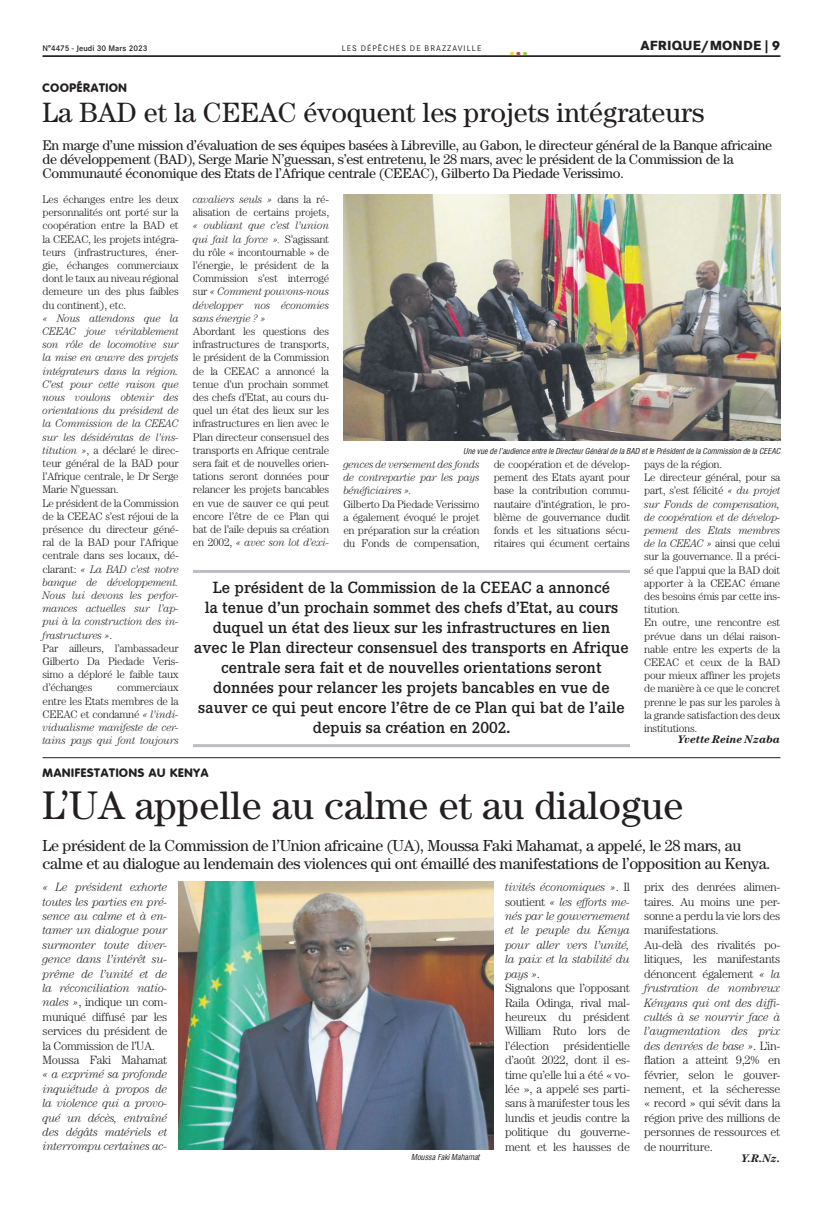
<style>
.page{position:relative;width:823px;height:1205px;background:#fff}
.page>*{position:absolute;margin:0;border:0;box-sizing:border-box;transform-origin:0 0}
.t1{font:40px "Century";color:#231f20}
.t2{font:28px "Century";color:#231f20}
.t3{font:800 18px "Corporate SBQ";color:#ffd500}
.t4{font:500 16px/20px "Corporate EBQ";color:#231f20;text-align:center}
.t5{font:16px/18px "Century";letter-spacing:-.02em;color:#231f20}
.t6{font:14px/14px "Century";letter-spacing:-.02em;color:#231f20}
.t7{font:800 13px "Corporate SBQ";letter-spacing:.01em;color:#231f20}
.t8{font:300 12px/14.4px "Century";letter-spacing:-.025em;color:#231f20}
.t9{font:italic 300 12px/14.4px "Century";letter-spacing:-.025em;color:#231f20;scale:.95 1}
.t10{font:800 12px "Corporate Rounded";letter-spacing:.06em;color:#231f20}
.t11{font:300 11px/13.2px "Century";letter-spacing:-.025em;color:#231f20;text-align:justify}
.t12{font:italic 300 11px/13.2px "Century";letter-spacing:-.025em;color:#231f20;text-align:justify;scale:.95 1}
.t13{font:italic 700 11px "Century";color:#231f20}
.t14{font:italic 8px "Corporate Condensed";color:#231f20}
.t15{font:8px "Corporate SBQ";letter-spacing:.135em;color:#231f20}
.t16{font:500 8px "Corporate SBQ";color:#231f20}
.s1{color:#be483b}
.s2{color:#99ca3b}
.s3{font-style:normal}
.s4{font-style:italic}
</style>
<div class="page">
<hr style="left:43px;top:56px;width:737px;height:1px;background:#231f20">
<img style="left:343px;top:194px;width:437px;height:246px">
<hr style="left:193px;top:570px;width:436px;height:3px;background:#bcbdc0">
<hr style="left:193px;top:744px;width:436px;height:3px;background:#bcbdc0">
<hr style="left:43px;top:757px;width:737px;height:1px;background:#231f20">
<img style="left:179px;top:882px;width:314px;height:267px">
<p class="t16" style="left:43px;top:43px;width:106px">N°4475 - Jeudi 30 Mars 2023</p>
<p class="t15" style="left:341px;top:43px;width:141px">LES DÉPÊCHES DE BRAZZAVILLE</p>
<p class="t7" style="left:640px;top:37px;width:141px">AFRIQUE/MONDE | 9</p>
<h3 class="t3" style="left:509px;top:37px;width:20px">.<span class="s1">.</span><span class="s2">.</span></h3>
<p class="t10" style="left:43px;top:81px;width:86px">COOPÉRATION</p>
<h2 class="t2" style="left:43px;top:96px;width:663px">La BAD et la CEEAC évoquent les projets intégrateurs</h2>
<p class="t6" style="left:43px;top:138px;width:730px">En marge d’une mission d’évaluation de ses équipes basées à Libreville, au Gabon, le directeur général de la Banque africaine de développement (BAD), Serge Marie N’guessan, s’est entretenu, le 28 mars, avec le président de la Commission de la<br>Communauté économique des Etats de l’Afrique centrale (CEEAC), Gilberto Da Piedade Verissimo.</p>
<p class="t11" style="left:43px;top:192px;width:138px">Les échanges entre les deux personnalités ont porté sur la coopération entre la BAD et la CEEAC, les projets intégra&shy;teurs (infrastructures, éner&shy;gie, échanges commerciaux dont le taux au niveau régional demeure un des plus faibles du continent), etc.</p>
<p class="t12" style="left:43px;top:311px;width:145px;text-align:left">« Nous attendons que la<br>CEEAC joue véritablement son rôle de locomotive sur la mise en œuvre des projets intégrateurs dans la région.<br>C’est pour cette raison que nous voulons obtenir des orientations du président de la Commission de la CEEAC sur les désidératas de l’ins&shy;titution »<span class="s3">, a déclaré le direc&shy;teur général de la BAD pour l’Afrique centrale, le Dr Serge<br>Marie N’guessan.<br>Le président de la Commission de la CEEAC s’est réjoui de la présence du directeur géné&shy;ral de la BAD pour l’Afrique centrale dans ses locaux, dé&shy;clarant:</span> « La BAD c’est notre banque de développement.<br>Nous lui devons les perfor&shy;mances actuelles sur l’ap&shy;pui à la construction des in&shy;frastructures »<span class="s3">.<br>Par ailleurs, l’ambassadeur<br>Gilberto Da Piedade Veris&shy;simo a déploré le faible taux d’échanges</span></p>
<p class="t12" style="left:43px;top:681px;width:145px;text-indent:75px"><span class="s3">commerciaux entre les Etats membres de la CEEAC et condamné</span> « l’indi&shy;vidualisme manifeste de cer&shy;tains pays qui font toujours</p>
<p class="t11" style="left:193px;top:192px;width:138px"><span class="s4">cavaliers seuls »</span> dans la ré&shy;alisation de certains projets,</p>
<p class="t12" style="left:193px;top:219px;width:145px">« oubliant que c’est l’union qui fait la force ». <span class="s3">S’agissant du rôle « incontournable » de l’énergie, le président de la Commission s’est interrogé sur</span> « Comment pouvons-nous développer nos économies sans énergie ? »</p>
<p class="t11" style="left:193px;top:324px;width:138px">Abordant les questions des infrastructures de transports, le président de la Commission de la CEEAC a annoncé la tenue d’un prochain sommet des chefs d’Etat, au cours du&shy;quel un état des lieux sur les infrastructures en lien avec le Plan directeur consensuel des transports en Afrique centrale sera fait et de nouvelles orien&shy;tations seront données pour relancer les projets bancables en vue de sauver ce qui peut encore l’être de ce Plan qui bat de l’aile depuis sa création en 2002, <span class="s4">« avec son lot d’exi-</span></p>
<p class="t14" style="left:463px;top:446px;width:318px">Une vue de l’audience entre le Directeur Général de la BAD et le Président de la Commission de la CEEAC</p>
<p class="t12" style="left:343px;top:457px;width:145px">gences de versement des fonds de contrepartie par les pays bénéficiaires ».</p>
<p class="t11" style="left:343px;top:497px;width:138px">Gilberto Da Piedade Verissimo a également évoqué le projet en préparation sur la création du Fonds de compensation,</p>
<p class="t11" style="left:493px;top:457px;width:138px">de coopération et de dévelop&shy;pement des Etats ayant pour base la contribution commu&shy;nautaire d’intégration, le pro&shy;blème de gouvernance dudit fonds et les situations sécu&shy;ritaires qui écument certains</p>
<p class="t11" style="left:643px;top:457px;width:138px;text-align:left">pays de la région.<br>Le directeur général, pour sa part, s’est félicité <span class="s4">« du projet sur Fonds de compensation, de coopération et de dévelop&shy;pement des Etats membres de la CEEAC »</span> ainsi que celui sur la gouvernance. Il a préci&shy;sé que l’appui que la BAD doit apporter à la CEEAC émane des besoins émis par cette ins&shy;titution.<br>En outre, une rencontre est prévue dans un délai raison&shy;nable entre les experts de la<br>CEEAC et ceux de la BAD pour mieux affiner les projets de manière à ce que le concret prenne le pas sur les paroles à la grande satisfaction des deux institutions.</p>
<p class="t13" style="left:677px;top:733px;width:104px">Yvette Reine Nzaba</p>
<p class="t4" style="left:194px;top:577px;width:435px">Le président de la Commission de la CEEAC a annoncé<br>la tenue d’un prochain sommet des chefs d’Etat, au cours duquel un état des lieux sur les infrastructures en lien avec le Plan directeur consensuel des transports en Afrique centrale sera fait et de nouvelles orientations seront données pour relancer les projets bancables en vue de sauver ce qui peut encore l’être de ce Plan qui bat de l’aile depuis sa création en 2002.</p>
<p class="t10" style="left:43px;top:765px;width:167px">MANIFESTATIONS AU KENYA</p>
<h1 class="t1" style="left:43px;top:782px;width:642px">L’UA appelle au calme et au dialogue</h1>
<h3 class="t5" style="left:43px;top:836px;width:729px">Le président de la Commission de l’Union africaine (UA), Moussa Faki Mahamat, a appelé, le 28 mars, au calme et au dialogue au lendemain des violences qui ont émaillé des manifestations de l’opposition au Kenya.</h3>
<p class="t9" style="left:43px;top:880px;width:133px">« Le président exhorte toutes les parties en pré&shy;sence au calme et à en&shy;tamer un dialogue pour surmonter toute diver&shy;gence dans l’intérêt su&shy;prême de l’unité et de la réconciliation natio&shy;nales »<span class="s3">, indique un com&shy;muniqué diffusé par les services du président de la Commission de l’UA.<br>Moussa Faki Mahamat</span></p>
<p class="t9" style="left:43px;top:1067px;width:133px;text-align:justify">« a exprimé sa profonde inquiétude à propos de la violence qui a provo&shy;qué un décès, entraîné des dégâts matériels et interrompu certaines ac-</p>
<p class="t14" style="left:411px;top:1152px;width:70px">Moussa Faki Mahamat</p>
<p class="t8" style="left:505px;top:880px;width:126px"><span class="s4">tivités économiques »</span>. Il soutient <span class="s4">« les efforts me&shy;nés par le gouvernement et le peuple du Kenya pour aller vers l’unité, la paix et la stabilité du pays »</span>.<br>Signalons que l’opposant<br>Raila Odinga, rival mal&shy;heureux du président<br>William Ruto lors de l’élection présidentielle d’août 2022, dont il es&shy;time qu’elle lui a été « vo&shy;lée », a appelé ses parti&shy;sans à manifester tous les lundis et jeudis contre la politique du gouverne&shy;ment et les hausses de</p>
<p class="t8" style="left:643px;top:880px;width:138px">prix des denrées alimen&shy;taires. Au moins une per&shy;sonne a perdu la vie lors des manifestations.<br>Au-delà des rivalités po&shy;litiques, les manifestants dénoncent également <span class="s4">« la frustration de nombreux<br>Kényans qui ont des diffi&shy;cultés à se nourrir face à l’augmentation des prix des denrées de base »</span>. L’in&shy;flation a atteint 9,2% en février, selon le gouver&shy;nement, et la sécheresse « record » qui sévit dans la région prive des millions de personnes de ressources et de nourriture.</p>
<p class="t13" style="left:741px;top:1151px;width:40px">Y.R.Nz.</p>
</div>
